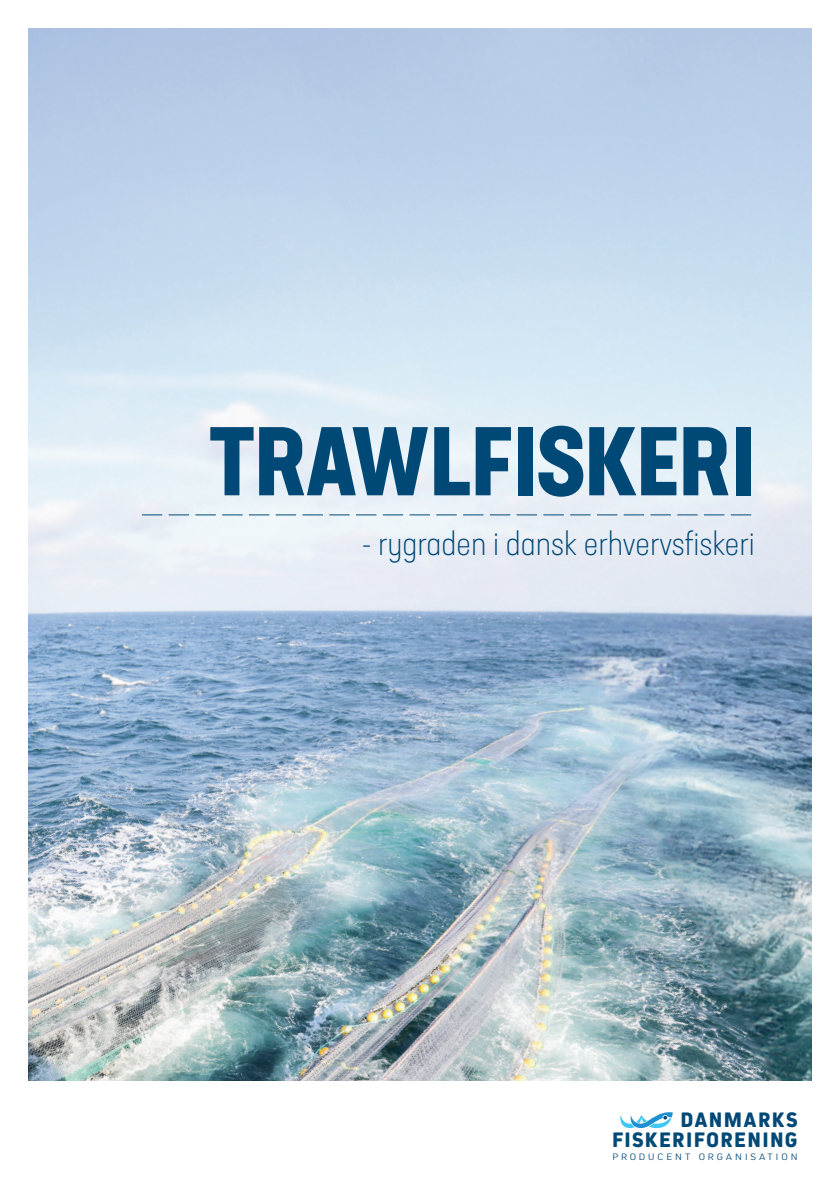
<style>
.page{position:relative;width:840px;height:1191px;background:#fff}
.page>*{position:absolute;margin:0;border:0;box-sizing:border-box;transform-origin:0 0}
.t1{font:700 condensed 96px "Neusa Next Std";letter-spacing:.01em;color:#004876}
.t2{font:300 condensed 32px "Neusa Next Std";color:#004876}
.t3{font:800 21.8px/20px "Kiro";letter-spacing:.06em;color:#004876;text-align:right}
.t4{font:300 9.6px "Kiro";letter-spacing:.27em;color:#004876;scale:1.12 1}
</style>
<div class="page">
<img style="left:28px;top:29px;width:783px;height:1051px">
<svg style="left:620px;top:1112px;width:52px;height:16px"></svg>
<svg style="left:142px;top:514px;width:608px;height:1px"></svg>
<h1 class="t1" style="left:210px;top:400px;width:546px">TRAWLFISKERI</h1>
<p class="t2" style="left:361px;top:524px;width:394px">- rygraden i dansk erhvervsfiskeri</p>
<p class="t3" style="left:611px;top:1110px;width:187px">DANMARKS<br>FISKERIFORENING</p>
<p class="t4" style="left:612px;top:1151px;width:166px">PRODUCENT ORGANISATION</p>
</div>
